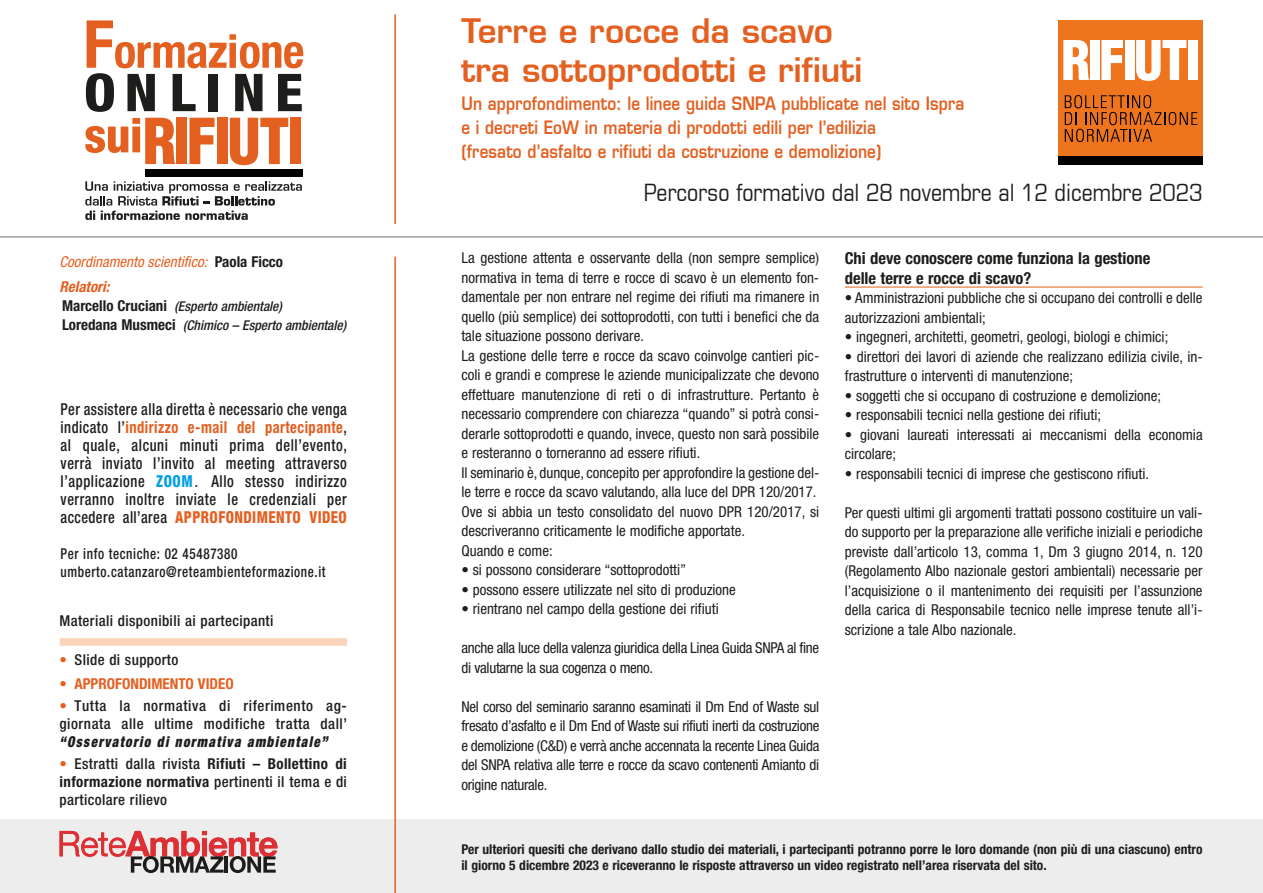
<style>
.page{position:relative;width:1263px;height:893px;background:#fff}
.page>*{position:absolute;margin:0;border:0;box-sizing:border-box;transform-origin:0 0}
.t1{font:600 33px/39px "Eurostile";color:#e36021}
.t2{font:condensed 24px "Eurostile";color:#1d1d1b}
.t3{font:600 18px/24px "Eurostile";letter-spacing:.01em;color:#e36021;scale:.85 1}
.t4{font:500 condensed 16.5px/18px "Helvetica Neue LT Std";letter-spacing:.04em;color:#1d1d1b;text-align:justify;scale:.88 1}
.t5{font:700 condensed 16.5px/19.5px "Helvetica Neue LT Std";color:#1d1d1b}
.t6{font:condensed 15px/19.5px "Helvetica Neue LT Std";color:#1d1d1b}
.t7{font:500 condensed 15px/18px "Helvetica Neue LT Std";letter-spacing:.035em;color:#1d1d1b}
.t8{font:condensed 15px/19.5px "Helvetica Neue LT Std";letter-spacing:-.02em;color:#1d1d1b}
.t9{font:500 condensed 15px/18px "Helvetica Neue LT Std";letter-spacing:.035em;color:#1d1d1b;scale:.88 1}
.t10{font:italic condensed 15px "Helvetica Neue LT Std";color:#e36021}
.t11{font:italic 900 condensed 15px "Helvetica Neue LT Std";letter-spacing:.1em;color:#1d1d1b;scale:.88 1}
.t12{font:700 condensed 15px "Helvetica Neue LT Std";color:#e36021}
.t13{font:italic 700 condensed 15px "Helvetica Neue LT Std";color:#e36021}
.t14{font:700 condensed 13.5px/16.5px "Helvetica Neue LT Std";color:#1d1d1b}
.t15{font:italic 500 condensed 13.5px/19.5px "Helvetica Neue LT Std";color:#1d1d1b}
.s1{font-weight:700;font-style:normal;color:#1d1d1b}
.s2{font-weight:700;font-style:normal;font-size:15px}
.s3{font-weight:700;color:#e36021}
.s4{font-weight:800;color:#009fe3}
.s5{font-family:"Times";font-weight:400;font-stretch:normal;font-size:18px}
.s6{font-weight:800;color:#e36021}
.s7{color:#e36021}
.s8{font-weight:500}
.s9{font-weight:700}
</style>
<div class="page">
<div style="left:0;top:820px;width:1263px;height:73px;background:#ededed"></div>
<hr style="left:394px;top:257px;width:2px;height:636px;background:#e36021">
<hr style="left:0;top:236px;width:1263px;height:2px;background:#9d9d9d">
<hr style="left:394px;top:14px;width:2px;height:210px;background:#e36021">
<div style="left:1058px;top:20px;width:144px;height:145px;background:#ee741e"></div>
<svg style="left:1063px;top:40px;width:26px;height:40px"></svg>
<div style="left:1090px;top:40px;width:9px;height:40px;background:#fff"></div>
<svg style="left:1101px;top:40px;width:22px;height:40px"></svg>
<div style="left:1125px;top:40px;width:9px;height:40px;background:#fff"></div>
<svg style="left:1136px;top:40px;width:50px;height:41px"></svg>
<div style="left:1188px;top:40px;width:10px;height:40px;background:#fff"></div>
<div style="left:1058px;top:157px;width:145px;height:8px;background:#000"></div>
<svg style="left:1065px;top:95px;width:132px;height:47px"></svg>
<svg style="left:86px;top:20px;width:217px;height:92px"></svg>
<div style="left:146px;top:169px;width:157px;height:8px;background:#000"></div>
<svg style="left:85px;top:118px;width:90px;height:46px"></svg>
<div style="left:176px;top:118px;width:11px;height:46px;background:#e36021"></div>
<svg style="left:189px;top:118px;width:26px;height:46px"></svg>
<div style="left:217px;top:118px;width:11px;height:46px;background:#e36021"></div>
<svg style="left:230px;top:118px;width:58px;height:47px"></svg>
<div style="left:290px;top:118px;width:11px;height:46px;background:#e36021"></div>
<svg style="left:85px;top:181px;width:217px;height:39px"></svg>
<hr style="left:845px;top:287px;width:358px;height:1px;background:#e36021">
<div style="left:60px;top:638px;width:287px;height:8px;background:#f9d3ba"></div>
<svg style="left:60px;top:831px;width:217px;height:42px"></svg>
<p class="t10" style="left:60px;top:253px;width:225px">Coordinamento scientifico: <span class="s1">Paola Ficco</span></p>
<p class="t13" style="left:60px;top:278px;width:51px">Relatori:</p>
<p class="t15" style="left:62px;top:297px;width:286px"><span class="s2">Marcello Cruciani</span> (Esperto ambientale)<br><span class="s2">Loredana Musmeci</span> (Chimico – Esperto ambientale)</p>
<p class="t4" style="left:61px;top:400px;width:327px">Per assistere alla diretta è necessario che venga indicato l’<span class="s3">indirizzo e-mail del partecipante</span>, al quale, alcuni minuti prima dell’evento, verrà inviato l’invito al meeting attraverso l’applicazione <span class="s4">ZOOM</span><span class="s5">.</span> Allo stesso indirizzo verranno inoltre inviate le credenziali per accedere all’area <span class="s6">APPROFONDIMENTO VIDEO</span></p>
<p class="t9" style="left:61px;top:544px;width:303px">Per info tecniche: 02 45487380 umberto.catanzaro@reteambienteformazione.it</p>
<p class="t7" style="left:60px;top:612px;width:215px">Materiali disponibili ai partecipanti</p>
<p class="t7" style="left:60px;top:650px;width:120px"><span class="s7">•</span> Slide di supporto</p>
<p class="t12" style="left:60px;top:674px;width:176px"><span class="s8">•</span> APPROFONDIMENTO VIDEO</p>
<p class="t7" style="left:60px;top:696px;width:289px"><span class="s7">•</span> Tutta la normativa di riferimento ag&shy;giornata alle ultime modifiche tratta dall’</p>
<p class="t11" style="left:60px;top:732px;width:306px">“Osservatorio di normativa ambientale”</p>
<p class="t7" style="left:60px;top:754px;width:289px;text-align:justify"><span class="s7">•</span> Estratti dalla rivista <span class="s9">Rifiuti – Bollettino di informazione normativa</span> pertinenti il tema e di particolare rilievo</p>
<h1 class="t1" style="left:461px;top:11px;width:402px">Terre e rocce da scavo tra sottoprodotti e rifiuti</h1>
<p class="t3" style="left:461px;top:92px;width:593px">Un approfondimento: le linee guida SNPA pubblicate nel sito Ispra e i decreti EoW in materia di prodotti edili per l’edilizia<br>(fresato d’asfalto e rifiuti da costruzione e demolizione)</p>
<h2 class="t2" style="left:644px;top:178px;width:560px">Percorso formativo dal 28 novembre al 12 dicembre 2023</h2>
<p class="t6" style="left:461px;top:248px;width:359px">La gestione attenta e osservante della (non sempre semplice) normativa in tema di terre e rocce di scavo è un elemento fon&shy;damentale per non entrare nel regime dei rifiuti ma rimanere in quello (più semplice) dei sottoprodotti, con tutti i benefici che da tale situazione possono derivare.<br>La gestione delle terre e rocce da scavo coinvolge cantieri pic&shy;coli e grandi e comprese le aziende municipalizzate che devono effettuare manutenzione di reti o di infrastrutture. Pertanto è necessario comprendere con chiarezza “quando” si potrà consi&shy;derarle sottoprodotti e quando, invece, questo non sarà possibile e resteranno o torneranno ad essere rifiuti.<br>Il seminario è, dunque, concepito per approfondire la gestione del&shy;le terre e rocce da scavo valutando, alla luce del DPR 120/2017.<br>Ove si abbia un testo consolidato del nuovo DPR 120/2017, si descriveranno criticamente le modifiche apportate.<br>Quando e come:</p>
<p class="t6" style="left:461px;top:560px;width:226px">• si possono considerare “sottoprodotti”</p>
<p class="t6" style="left:461px;top:579px;width:276px">• possono essere utilizzate nel sito di produzione</p>
<p class="t6" style="left:461px;top:599px;width:259px">• rientrano nel campo della gestione dei rifiuti</p>
<p class="t8" style="left:461px;top:638px;width:359px">anche alla luce della valenza giuridica della Linea Guida SNPA al fine di valutarne la sua cogenza o meno.</p>
<p class="t6" style="left:461px;top:696px;width:359px;text-align:justify">Nel corso del seminario saranno esaminati il Dm End of Waste sul fresato d’asfalto e il Dm End of Waste sui rifiuti inerti da costruzione e demolizione (C&amp;D) e verrà anche accennata la recente Linea Guida del SNPA relativa alle terre e rocce da scavo contenenti Amianto di origine naturale.</p>
<p class="t5" style="left:845px;top:248px;width:307px">Chi deve conoscere come funziona la gestione delle terre e rocce di scavo?</p>
<p class="t6" style="left:845px;top:288px;width:359px">• Amministrazioni pubbliche che si occupano dei controlli e delle autorizzazioni ambientali;</p>
<p class="t6" style="left:845px;top:327px;width:325px">• ingegneri, architetti, geometri, geologi, biologi e chimici;</p>
<p class="t6" style="left:845px;top:347px;width:359px">• direttori dei lavori di aziende che realizzano edilizia civile, in&shy;frastrutture o interventi di manutenzione;</p>
<p class="t6" style="left:845px;top:386px;width:318px">• soggetti che si occupano di costruzione e demolizione;</p>
<p class="t6" style="left:845px;top:405px;width:258px">• responsabili tecnici nella gestione dei rifiuti;</p>
<p class="t6" style="left:845px;top:425px;width:359px">• giovani laureati interessati ai meccanismi della economia circolare;</p>
<p class="t6" style="left:845px;top:464px;width:306px">• responsabili tecnici di imprese che gestiscono rifiuti.</p>
<p class="t6" style="left:845px;top:503px;width:359px;text-align:justify">Per questi ultimi gli argomenti trattati possono costituire un vali&shy;do supporto per la preparazione alle verifiche iniziali e periodiche previste dall’articolo 13, comma 1, Dm 3 giugno 2014, n. 120 (Regolamento Albo nazionale gestori ambientali) necessarie per l’acquisizione o il mantenimento dei requisiti per l’assunzione della carica di Responsabile tecnico nelle imprese tenute all’i&shy;scrizione a tale Albo nazionale.</p>
<p class="t14" style="left:461px;top:841px;width:743px">Per ulteriori quesiti che derivano dallo studio dei materiali, i partecipanti potranno porre le loro domande (non più di una ciascuno) entro il giorno 5 dicembre 2023 e riceveranno le risposte attraverso un video registrato nell’area riservata del sito.</p>
</div>
